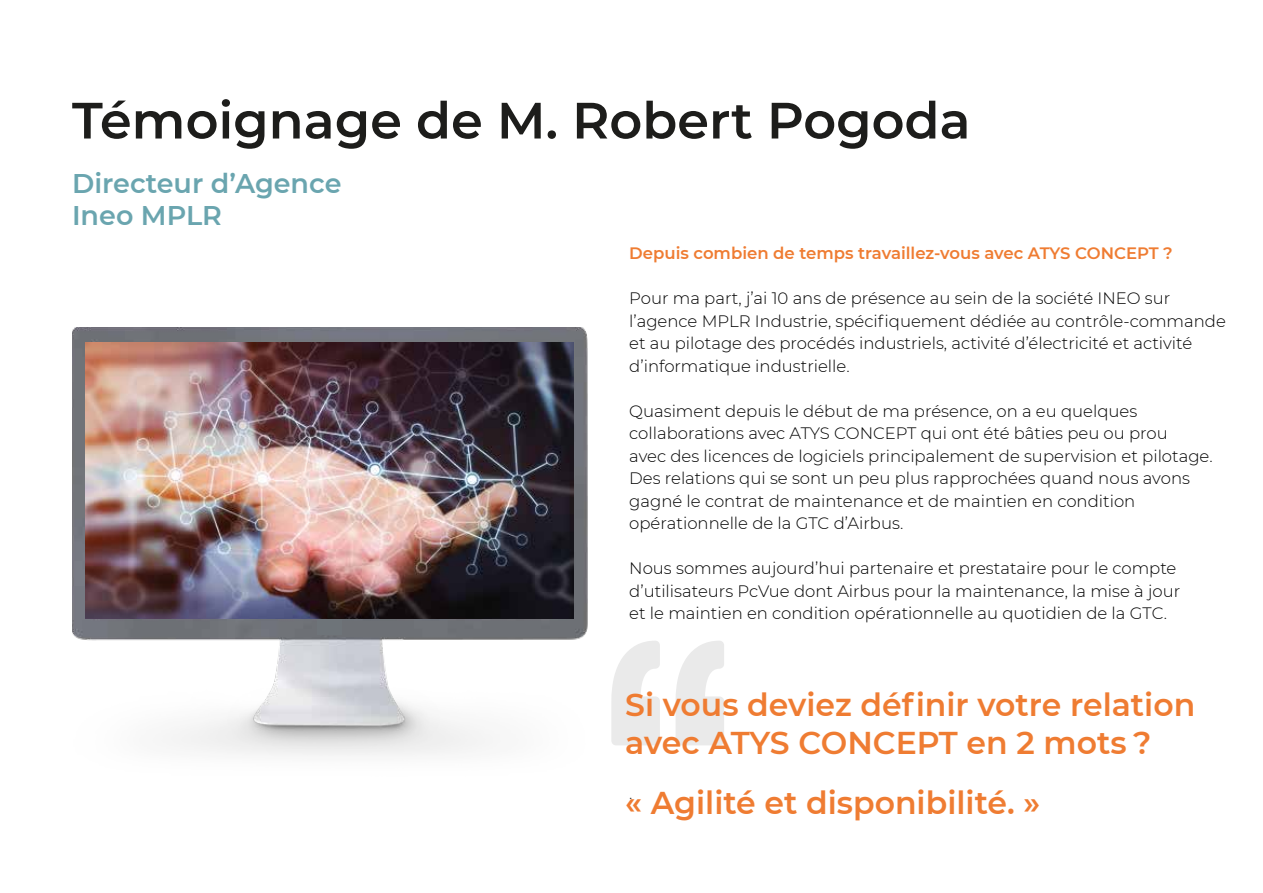
<style>
.page{position:relative;width:1263px;height:893px;background:#fff}
.page>*{position:absolute;margin:0;border:0;box-sizing:border-box;transform-origin:0 0}
.t1{font:600 51px "Montserrat";color:#1d1d1b}
.t2{font:600 31.5px/37.5px "Montserrat";color:#ef7c32}
.t3{font:600 27px/32.4px "Montserrat";color:#6aa5af}
.t4{font:300 16.5px/22.5px "Montserrat";color:#000}
.t5{font:600 16.5px "Montserrat";color:#ef7c32}
.t6{font:300 16.5px "Montserrat";color:#1d1d1b}
</style>
<div class="page">
<img style="left:72px;top:327px;width:516px;height:429px">
<div style="left:317px;top:617px;width:25px;height:18px;background:#6e7479"></div>
<img style="left:86px;top:342px;width:488px;height:277px">
<svg style="left:611px;top:641px;width:113px;height:104px"></svg>
<h1 class="t1" style="left:72px;top:84px;width:900px">Témoignage de M. Robert Pogoda</h1>
<h3 class="t3" style="left:72px;top:166px;width:271px">Directeur d’Agence<br>Ineo MPLR</h3>
<p class="t5" style="left:629px;top:242px;width:545px">Depuis combien de temps travaillez-vous avec ATYS CONCEPT ?</p>
<p class="t4" style="left:629px;top:287px;width:598px">Pour ma part, j’ai 10 ans de présence au sein de la société INEO sur l’agence MPLR Industrie, spécifiquement dédiée au contrôle-commande et au pilotage des procédés industriels, activité d’électricité et activité d’informatique industrielle.</p>
<p class="t4" style="left:629px;top:399px;width:585px">Quasiment depuis le début de ma présence, on a eu quelques collaborations avec ATYS CONCEPT qui ont été bâties peu ou prou<br>avec des licences de logiciels principalement de supervision et pilotage.<br>Des relations qui se sont un peu plus rapprochées quand nous avons gagné le contrat de maintenance et de maintien en condition opérationnelle de la GTC d’Airbus.</p>
<p class="t4" style="left:629px;top:557px;width:552px">Nous sommes aujourd’hui partenaire et prestataire pour le compte d’utilisateurs PcVue dont Airbus pour la maintenance, la mise à jour et le maintien en condition opérationnelle au quotidien de la GTC.</p>
<h2 class="t2" style="left:625px;top:685px;width:571px">Si vous deviez définir votre relation avec ATYS CONCEPT en 2 mots ?</h2>
<h2 class="t2" style="left:625px;top:782px;width:416px">« Agilité et disponibilité. »</h2>
<p class="t6" style="left:629px;top:782px;width:5px">.</p>
</div>
